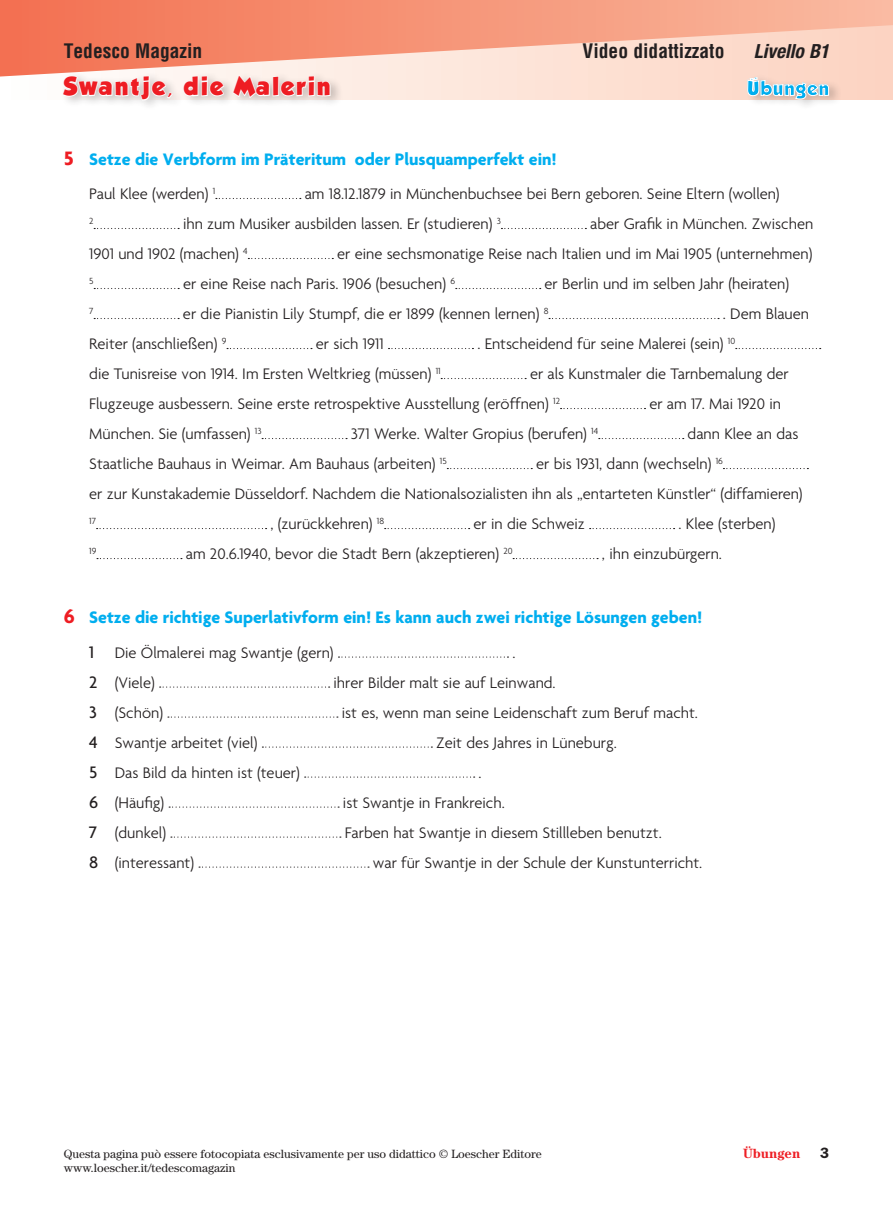
<style>
.page{position:relative;width:893px;height:1212px;background:#fff}
.page>*{position:absolute;margin:0;border:0;box-sizing:border-box;transform-origin:0 0}
.t1{font:22.5px "GROBOLD";letter-spacing:.1em;color:#ee1d23}
._02_Testo_Esercizi{font:700 condensed 19.5px "Helvetica";color:#231f20}
._02_Testo_Esercizi-2{font:italic 700 condensed 19.5px "Helvetica Neue";color:#231f20}
._02_Titolo_Esercizi{font:700 18px "Agenda";color:#00aeef}
.t2{font:18px "GROBOLD";letter-spacing:.05em;color:#00aeef}
._02_Testo-Esercizi_n{font:300 16.5px/30px "Agenda";color:#231f20}
._02_Testo_Esercizi-3{font:300 16.5px "Agenda";color:#231f20}
.t3{font:600 15px "Franklin Gothic";color:#231f20}
.t4{font:700 13.5px "Century";color:#ee1d23}
.t5{font:12px "Century";color:#231f20}
._02_Testo-Esercizi_n-2{font:300 9.6px "Agenda";color:#231f20}
.s1{font-size:21px;color:#ee1d23}
.s2{font-weight:500;font-size:18px}
</style>
<div class="page">
<svg style="left:841px;top:77px;width:52px;height:22px"></svg>
<svg style="left:0;top:0;width:893px;height:77px;background:#f7a58c"></svg>
<div style="left:60px;top:69px;width:781px;height:41px;background:#231f20;opacity:.25"></div>
<svg style="left:61px;top:74px;width:113px;height:29px"></svg>
<svg style="left:182px;top:75px;width:43px;height:22px"></svg>
<svg style="left:231px;top:73px;width:40px;height:27px"></svg>
<div style="left:272px;top:76px;width:7px;height:20px;border:2px solid #fff"></div>
<svg style="left:279px;top:75px;width:52px;height:23px"></svg>
<svg style="left:747px;top:77px;width:82px;height:33px"></svg>
<svg style="left:216px;top:198px;width:85px;height:1px"></svg>
<svg style="left:94px;top:228px;width:85px;height:1px"></svg>
<svg style="left:501px;top:228px;width:85px;height:1px"></svg>
<svg style="left:248px;top:258px;width:85px;height:1px"></svg>
<svg style="left:94px;top:288px;width:85px;height:1px"></svg>
<svg style="left:456px;top:288px;width:85px;height:1px"></svg>
<svg style="left:94px;top:318px;width:85px;height:1px"></svg>
<svg style="left:549px;top:318px;width:170px;height:1px"></svg>
<svg style="left:227px;top:348px;width:85px;height:1px"></svg>
<svg style="left:388px;top:348px;width:85px;height:1px"></svg>
<svg style="left:736px;top:348px;width:85px;height:1px"></svg>
<svg style="left:441px;top:378px;width:85px;height:1px"></svg>
<svg style="left:561px;top:408px;width:84px;height:1px"></svg>
<svg style="left:262px;top:438px;width:85px;height:1px"></svg>
<svg style="left:599px;top:438px;width:85px;height:1px"></svg>
<svg style="left:447px;top:468px;width:85px;height:1px"></svg>
<svg style="left:723px;top:468px;width:85px;height:1px"></svg>
<svg style="left:97px;top:528px;width:170px;height:1px"></svg>
<svg style="left:385px;top:528px;width:85px;height:1px"></svg>
<svg style="left:590px;top:528px;width:85px;height:1px"></svg>
<svg style="left:97px;top:558px;width:85px;height:1px"></svg>
<svg style="left:513px;top:558px;width:85px;height:1px"></svg>
<svg style="left:338px;top:656px;width:170px;height:2px"></svg>
<svg style="left:160px;top:686px;width:170px;height:2px"></svg>
<svg style="left:168px;top:716px;width:170px;height:2px"></svg>
<svg style="left:262px;top:746px;width:170px;height:2px"></svg>
<svg style="left:305px;top:776px;width:170px;height:2px"></svg>
<svg style="left:169px;top:806px;width:170px;height:2px"></svg>
<svg style="left:171px;top:836px;width:170px;height:2px"></svg>
<svg style="left:199px;top:866px;width:170px;height:2px"></svg>
<p class="_02_Testo_Esercizi" style="left:64px;top:39px;width:140px">Tedesco Magazin</p>
<p class="_02_Testo_Esercizi" style="left:583px;top:39px;width:143px">Video didattizzato</p>
<p class="_02_Testo_Esercizi-2" style="left:754px;top:39px;width:77px">Livello B1</p>
<p class="t1" style="left:64px;top:73px;width:268px">Swantje, die Malerin</p>
<p class="t2" style="left:747px;top:78px;width:84px">Übungen</p>
<p class="_02_Titolo_Esercizi" style="left:64px;top:148px;width:494px"><span class="s1">5</span> Setze die Verbform im Präteritum oder Plusquamperfekt ein!</p>
<p class="_02_Testo-Esercizi_n" style="left:89px;top:178px;width:128px">Paul Klee (werden) <sup>1</sup></p>
<p class="_02_Testo-Esercizi_n" style="left:305px;top:178px;width:476px">am 18.12.1879 in Münchenbuchsee bei Bern geboren. Seine Eltern (wollen)</p>
<p class="_02_Testo-Esercizi_n-2" style="left:89px;top:215px;width:6px">2</p>
<p class="_02_Testo-Esercizi_n" style="left:183px;top:208px;width:319px">ihn zum Musiker ausbilden lassen. Er (studieren) <sup>3</sup></p>
<p class="_02_Testo-Esercizi_n" style="left:590px;top:208px;width:224px">aber Grafik in München. Zwischen</p>
<p class="_02_Testo-Esercizi_n" style="left:89px;top:238px;width:160px">1901 und 1902 (machen) <sup>4</sup></p>
<p class="_02_Testo-Esercizi_n" style="left:337px;top:238px;width:477px">er eine sechsmonatige Reise nach Italien und im Mai 1905 (unternehmen)</p>
<p class="_02_Testo-Esercizi_n-2" style="left:89px;top:275px;width:6px">5</p>
<p class="_02_Testo-Esercizi_n" style="left:183px;top:268px;width:274px">er eine Reise nach Paris. 1906 (besuchen) <sup>6</sup></p>
<p class="_02_Testo-Esercizi_n" style="left:545px;top:268px;width:246px">er Berlin und im selben Jahr (heiraten)</p>
<p class="_02_Testo-Esercizi_n-2" style="left:89px;top:305px;width:6px">7</p>
<p class="_02_Testo-Esercizi_n" style="left:183px;top:298px;width:367px">er die Pianistin Lily Stumpf, die er 1899 (kennen lernen) <sup>8</sup></p>
<p class="_02_Testo-Esercizi_n" style="left:723px;top:298px;width:88px">. Dem Blauen</p>
<p class="_02_Testo-Esercizi_n" style="left:89px;top:328px;width:139px">Reiter (anschließen) <sup>9</sup></p>
<p class="_02_Testo-Esercizi_n" style="left:316px;top:328px;width:69px">er sich 1911</p>
<p class="_02_Testo-Esercizi_n" style="left:477px;top:328px;width:259px">. Entscheidend für seine Malerei (sein) <sup>10</sup></p>
<p class="_02_Testo-Esercizi_n" style="left:89px;top:358px;width:353px">die Tunisreise von 1914. Im Ersten Weltkrieg (müssen) <sup>11</sup></p>
<p class="_02_Testo-Esercizi_n" style="left:89px;top:358px;width:701px;text-indent:441px">er als Kunstmaler die Tarnbemalung der<br>Flugzeuge ausbessern. Seine erste retrospektive Ausstellung (eröffnen) <sup>12</sup></p>
<p class="_02_Testo-Esercizi_n" style="left:649px;top:388px;width:133px">er am 17. Mai 1920 in</p>
<p class="_02_Testo-Esercizi_n" style="left:89px;top:418px;width:174px">München. Sie (umfassen) <sup>13</sup></p>
<p class="_02_Testo-Esercizi_n" style="left:351px;top:418px;width:249px">371 Werke. Walter Gropius (berufen) <sup>14</sup></p>
<p class="_02_Testo-Esercizi_n" style="left:688px;top:418px;width:112px">dann Klee an das</p>
<p class="_02_Testo-Esercizi_n" style="left:89px;top:448px;width:359px">Staatliche Bauhaus in Weimar. Am Bauhaus (arbeiten) <sup>15</sup></p>
<p class="_02_Testo-Esercizi_n" style="left:89px;top:448px;width:715px;text-indent:447px">er bis 1931, dann (wechseln) <sup>16<br></sup>er zur Kunstakademie Düsseldorf. Nachdem die Nationalsozialisten ihn als „entarteten Künstler“ (diffamieren)</p>
<p class="_02_Testo-Esercizi_n-2" style="left:89px;top:515px;width:8px">17</p>
<p class="_02_Testo-Esercizi_n" style="left:270px;top:508px;width:115px">, (zurückkehren) <sup>18</sup></p>
<p class="_02_Testo-Esercizi_n" style="left:473px;top:508px;width:113px">er in die Schweiz</p>
<p class="_02_Testo-Esercizi_n" style="left:678px;top:508px;width:98px">. Klee (sterben)</p>
<p class="_02_Testo-Esercizi_n-2" style="left:89px;top:545px;width:9px">19</p>
<p class="_02_Testo-Esercizi_n" style="left:186px;top:538px;width:328px">am 20.6.1940, bevor die Stadt Bern (akzeptieren) <sup>20</sup></p>
<p class="_02_Testo-Esercizi_n" style="left:602px;top:538px;width:122px">, ihn einzubürgern.</p>
<p class="_02_Titolo_Esercizi" style="left:64px;top:606px;width:640px"><span class="s1">6</span> Setze die richtige Superlativform ein! Es kann auch zwei richtige Lösungen geben!</p>
<p class="_02_Testo_Esercizi-3" style="left:89px;top:643px;width:246px"><span class="s2">1</span> Die Ölmalerei mag Swantje (gern)</p>
<p class="_02_Testo_Esercizi-3" style="left:512px;top:643px;width:5px">.</p>
<p class="_02_Testo_Esercizi-3" style="left:89px;top:673px;width:67px"><span class="s2">2</span> (Viele)</p>
<p class="_02_Testo_Esercizi-3" style="left:334px;top:673px;width:224px">ihrer Bilder malt sie auf Leinwand.</p>
<p class="_02_Testo_Esercizi-3" style="left:89px;top:703px;width:75px"><span class="s2">3</span> (Schön)</p>
<p class="_02_Testo_Esercizi-3" style="left:342px;top:703px;width:358px">ist es, wenn man seine Leidenschaft zum Beruf macht.</p>
<p class="_02_Testo_Esercizi-3" style="left:89px;top:733px;width:170px"><span class="s2">4</span> Swantje arbeitet (viel)</p>
<p class="_02_Testo_Esercizi-3" style="left:436px;top:733px;width:182px">Zeit des Jahres in Lüneburg.</p>
<p class="_02_Testo_Esercizi-3" style="left:89px;top:763px;width:212px"><span class="s2">5</span> Das Bild da hinten ist (teuer)</p>
<p class="_02_Testo_Esercizi-3" style="left:479px;top:763px;width:5px">.</p>
<p class="_02_Testo_Esercizi-3" style="left:89px;top:793px;width:76px"><span class="s2">6</span> (Häufig)</p>
<p class="_02_Testo_Esercizi-3" style="left:343px;top:793px;width:163px">ist Swantje in Frankreich.</p>
<p class="_02_Testo_Esercizi-3" style="left:89px;top:823px;width:78px"><span class="s2">7</span> (dunkel)</p>
<p class="_02_Testo_Esercizi-3" style="left:345px;top:823px;width:318px">Farben hat Swantje in diesem Stillleben benutzt.</p>
<p class="_02_Testo_Esercizi-3" style="left:89px;top:853px;width:106px"><span class="s2">8</span> (interessant)</p>
<p class="_02_Testo_Esercizi-3" style="left:373px;top:853px;width:331px">war für Swantje in der Schule der Kunstunterricht.</p>
<p class="t5" style="left:64px;top:1146px;width:480px">Questa pagina può essere fotocopiata esclusivamente per uso didattico © Loescher Editore</p>
<p class="t5" style="left:64px;top:1161px;width:173px">www.loescher.it/tedescomagazin</p>
<p class="t4" style="left:743px;top:1145px;width:59px">Übungen</p>
<p class="t3" style="left:820px;top:1144px;width:10px">3</p>
</div>
